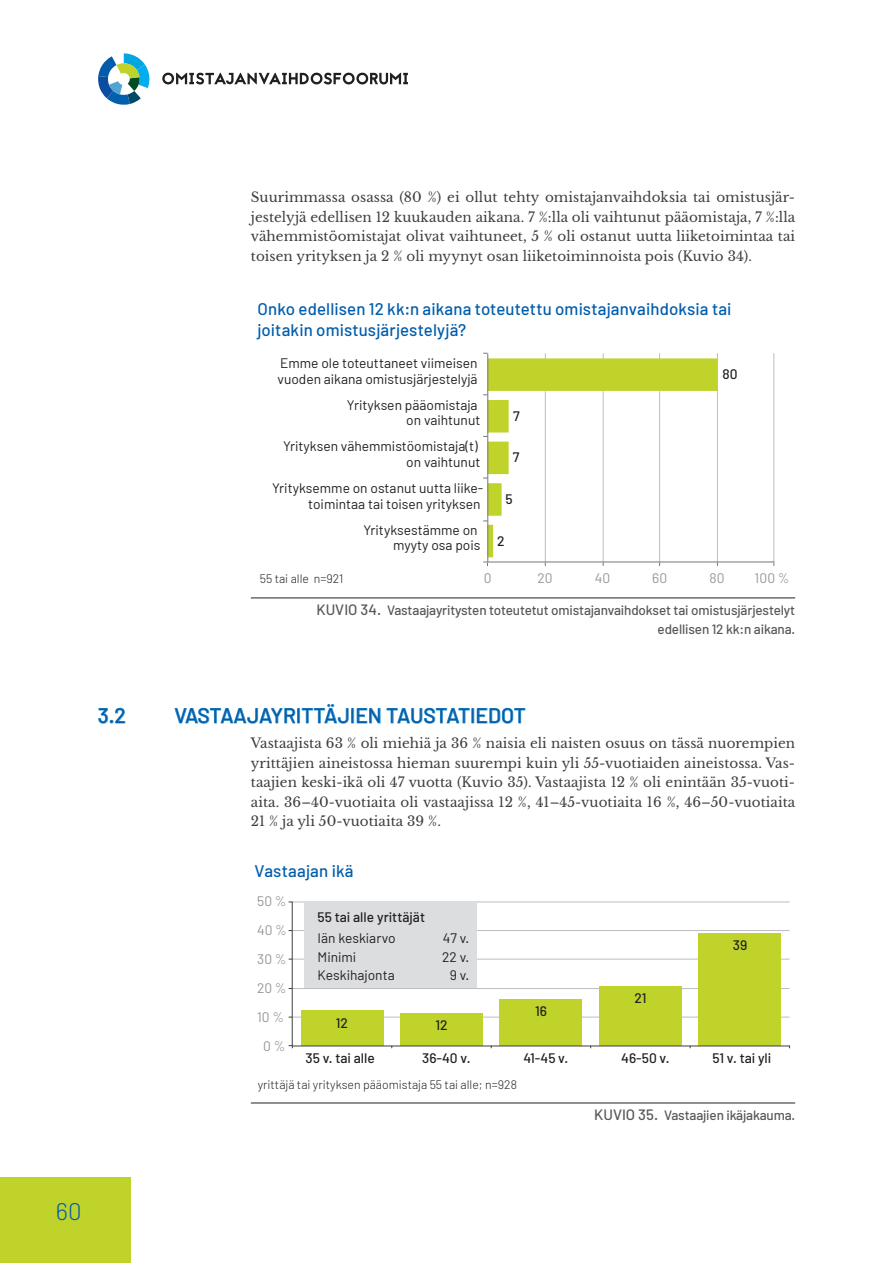
<style>
.page{position:relative;width:893px;height:1263px;background:#fff}
.page>*{position:absolute;margin:0;border:0;box-sizing:border-box;transform-origin:0 0}
.t1{font:300 24px "Barlow";color:#015dac}
.t2{font:500 21px "Barlow";color:#015dac}
.t3{font:500 16.8px/20.2px "Barlow";letter-spacing:.01em;color:#015dac}
.t4{font:13.8px/15.6px "Barlow";color:#231f20;text-align:right}
.t5{font:500 13.8px "Barlow";color:#231f20}
.t6{font:13.8px "Barlow";letter-spacing:.015em;color:#939598}
.t7{font:13.5px/19.5px "Libre Baskerville";letter-spacing:.005em;color:#3e3e3f;text-align:justify}
.t8{font:500 13.5px/18.8px "Barlow";letter-spacing:-.01em;color:#57585a;text-align:right}
.t9{font:300 12.3px "Barlow";color:#231f20}
.s1{font-size:15px}
</style>
<div class="page">
<div style="left:0;top:1177px;width:131px;height:86px;background:#c0d32b"></div>
<svg style="left:162px;top:73px;width:246px;height:11px"></svg>
<svg style="left:98px;top:53px;width:52px;height:52px"></svg>
<hr style="left:251px;top:598px;width:544px;height:1px;background:#231f20">
<svg style="left:98px;top:708px;width:27px;height:16px"></svg>
<svg style="left:175px;top:704px;width:206px;height:20px"></svg>
<svg style="left:387px;top:707px;width:138px;height:17px"></svg>
<hr style="left:251px;top:1103px;width:544px;height:1px;background:#231f20">
<hr style="left:545px;top:353px;width:1px;height:209px;background:#bcbdc0">
<hr style="left:603px;top:353px;width:1px;height:209px;background:#bcbdc0">
<hr style="left:659px;top:353px;width:1px;height:209px;background:#bcbdc0">
<hr style="left:717px;top:353px;width:1px;height:209px;background:#bcbdc0">
<hr style="left:774px;top:353px;width:1px;height:209px;background:#bcbdc0">
<svg style="left:488px;top:358px;width:229px;height:199px"></svg>
<hr style="left:488px;top:562px;width:286px;height:1px;background:#757679">
<hr style="left:487px;top:353px;width:1px;height:209px;background:#757679">
<hr style="left:292px;top:1017px;width:497px;height:1px;background:#bcbdc0">
<hr style="left:292px;top:988px;width:497px;height:1px;background:#bcbdc0">
<hr style="left:292px;top:959px;width:497px;height:1px;background:#bcbdc0">
<hr style="left:292px;top:930px;width:497px;height:1px;background:#bcbdc0">
<hr style="left:292px;top:902px;width:497px;height:1px;background:#bcbdc0">
<div style="left:699px;top:933px;width:82px;height:113px;background:#c0d32b"></div>
<div style="left:599px;top:986px;width:83px;height:60px;background:#c0d32b"></div>
<div style="left:500px;top:999px;width:82px;height:47px;background:#c0d32b"></div>
<div style="left:400px;top:1013px;width:83px;height:33px;background:#c0d32b"></div>
<div style="left:301px;top:1010px;width:82px;height:36px;background:#c0d32b"></div>
<hr style="left:292px;top:901px;width:1px;height:145px;background:#3e3e3f">
<hr style="left:292px;top:1045px;width:498px;height:1px;background:#3e3e3f">
<div style="left:304px;top:902px;width:173px;height:86px;background:#dcdddf"></div>
<p class="t7" style="left:251px;top:187px;width:546px">Suurimmassa osassa (80 %) ei ollut tehty omistajanvaihdoksia tai omistusjär&shy;jestelyjä edellisen 12 kuukauden aikana. 7 %:lla oli vaihtunut pääomistaja, 7 %:lla vähemmistöomistajat olivat vaihtuneet, 5 % oli ostanut uutta liiketoimintaa tai toisen yrityksen ja 2 % oli myynyt osan liiketoiminnoista pois (Kuvio 34).</p>
<p class="t3" style="left:257px;top:299px;width:475px">Onko edellisen 12 kk:n aikana toteutettu omistajanvaihdoksia tai joitakin omistusjärjestelyjä?</p>
<p class="t4" style="left:277px;top:355px;width:202px;text-align:left">Emme ole toteuttaneet viimeisen vuoden aikana omistusjärjestelyjä</p>
<p class="t4" style="left:347px;top:396px;width:135px">Yrityksen pääomistaja on vaihtunut</p>
<p class="t4" style="left:283px;top:438px;width:199px">Yrityksen vähemmistöomistaja(t) on vaihtunut</p>
<p class="t4" style="left:272px;top:480px;width:213px">Yrityksemme on ostanut uutta liike&shy;toimintaa tai toisen yrityksen</p>
<p class="t4" style="left:363px;top:521px;width:119px">Yrityksestämme on myyty osa pois</p>
<p class="t5" style="left:513px;top:407px;width:8px">7</p>
<p class="t5" style="left:513px;top:449px;width:8px">7</p>
<p class="t5" style="left:506px;top:491px;width:9px">5</p>
<p class="t5" style="left:497px;top:532px;width:9px">2</p>
<p class="t5" style="left:722px;top:365px;width:17px">80</p>
<p class="t9" style="left:260px;top:571px;width:85px">55 tai alle n=921</p>
<p class="t6" style="left:484px;top:569px;width:9px">0</p>
<p class="t6" style="left:537px;top:569px;width:17px">20</p>
<p class="t6" style="left:595px;top:569px;width:17px">40</p>
<p class="t6" style="left:652px;top:569px;width:17px">60</p>
<p class="t6" style="left:709px;top:569px;width:17px">80</p>
<p class="t6" style="left:754px;top:569px;width:36px">100 %</p>
<p class="t8" style="left:316px;top:601px;width:480px"><span class="s1">KUVIO 34.</span> Vastaajayritysten toteutetut omistajanvaihdokset tai omistusjärjestelyt edellisen 12 kk:n aikana.</p>
<h2 class="t2" style="left:98px;top:702px;width:30px">3.2</h2>
<h2 class="t2" style="left:174px;top:702px;width:353px">VASTAAJAYRITTÄJIEN TAUSTATIEDOT</h2>
<p class="t7" style="left:251px;top:733px;width:546px">Vastaajista 63 % oli miehiä ja 36 % naisia eli naisten osuus on tässä nuorempien yrittäjien aineistossa hieman suurempi kuin yli 55-vuotiaiden aineistossa. Vas&shy;taajien keski-ikä oli 47 vuotta (Kuvio 35). Vastaajista 12 % oli enintään 35-vuoti&shy;aita. 36–40-vuotiaita oli vastaajissa 12 %, 41–45-vuotiaita 16 %, 46–50-vuotiaita 21 % ja yli 50-vuotiaita 39 %.</p>
<p class="t3" style="left:255px;top:860px;width:100px">Vastaajan ikä</p>
<p class="t6" style="left:257px;top:893px;width:31px">50 %</p>
<p class="t6" style="left:257px;top:921px;width:31px">40 %</p>
<p class="t6" style="left:257px;top:950px;width:31px">30 %</p>
<p class="t6" style="left:257px;top:979px;width:31px">20 %</p>
<p class="t6" style="left:257px;top:1008px;width:28px">10 %</p>
<p class="t6" style="left:263px;top:1037px;width:24px">0 %</p>
<p class="t5" style="left:318px;top:908px;width:109px">55 tai alle yrittäjät</p>
<p class="t4" style="left:318px;top:930px;width:79px">Iän keskiarvo</p>
<p class="t4" style="left:443px;top:930px;width:28px">47 v.</p>
<p class="t4" style="left:318px;top:949px;width:40px">Minimi</p>
<p class="t4" style="left:442px;top:949px;width:29px">22 v.</p>
<p class="t4" style="left:318px;top:967px;width:79px">Keskihajonta</p>
<p class="t4" style="left:450px;top:967px;width:21px">9 v.</p>
<p class="t5" style="left:336px;top:1014px;width:14px">12</p>
<p class="t5" style="left:435px;top:1016px;width:14px">12</p>
<p class="t5" style="left:535px;top:1003px;width:13px">16</p>
<p class="t5" style="left:635px;top:989px;width:14px">21</p>
<p class="t5" style="left:733px;top:937px;width:16px">39</p>
<p class="t5" style="left:306px;top:1049px;width:71px">35 v. tai alle</p>
<p class="t5" style="left:422px;top:1049px;width:50px">36-40 v.</p>
<p class="t5" style="left:523px;top:1049px;width:46px">41-45 v.</p>
<p class="t5" style="left:621px;top:1049px;width:50px">46-50 v.</p>
<p class="t5" style="left:713px;top:1049px;width:60px">51 v. tai yli</p>
<p class="t9" style="left:258px;top:1077px;width:261px">yrittäjä tai yrityksen pääomistaja 55 tai alle; n=928</p>
<p class="t8" style="left:594px;top:1106px;width:202px"><span class="s1">KUVIO 35.</span> Vastaajien ikäjakauma.</p>
<h1 class="t1" style="left:56px;top:1197px;width:27px">60</h1>
</div>
